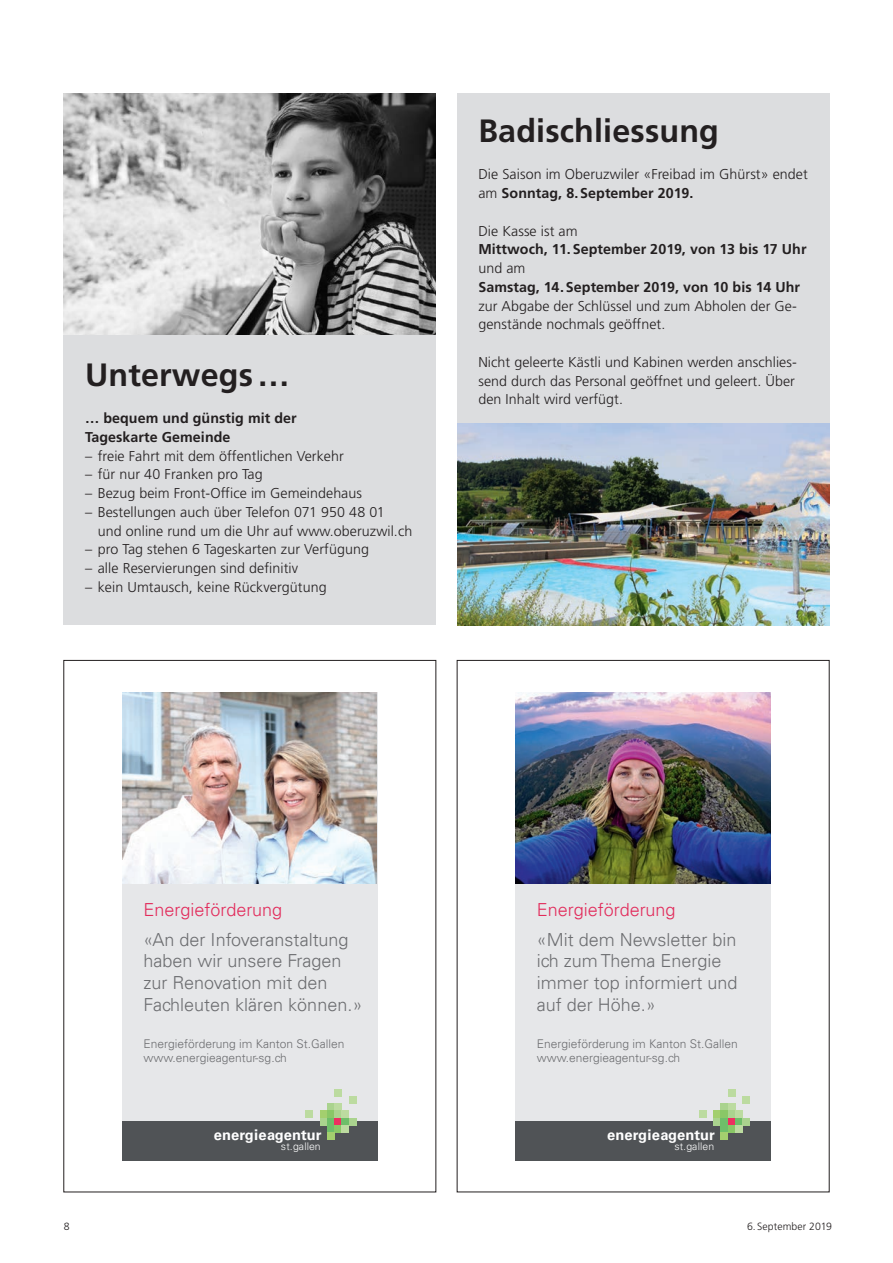
<style>
.page{position:relative;width:893px;height:1263px;background:#fff}
.page>*{position:absolute;margin:0;border:0;box-sizing:border-box;transform-origin:0 0}
.t1{font:700 32.25px "Frutiger LT Std";letter-spacing:.005em;color:#231f20}
.t2{font:300 18px/21.6px "Univers LT";color:#6c6d70}
.t3{font:300 18px "Univers LT";color:#e22b5b}
.t4{font:700 14.7px "Univers LT";color:#fff}
.t5{font:300 14.25px/18.8px "Frutiger LT Std";letter-spacing:.005em;color:#231f20}
.t6{font:700 14.25px/18.8px "Frutiger LT Std";letter-spacing:.005em;color:#231f20}
.t7{font:300 12px/14.4px "Univers LT";color:#6c6d70}
.t8{font:300 10.5px "Univers LT";letter-spacing:.01em;color:#fff}
.t9{font:300 10.5px "Frutiger LT Std";letter-spacing:.005em;color:#231f20}
.s1{font-weight:700}
</style>
<div class="page">
<img style="left:64px;top:94px;width:372px;height:241px">
<img style="left:457px;top:423px;width:372px;height:202px">
<div style="left:457px;top:94px;width:372px;height:329px;background:#dcdddf"></div>
<div style="left:64px;top:335px;width:372px;height:290px;background:#dcdddf"></div>
<div style="left:122px;top:692px;width:255px;height:468px;background:#e6e7e9"></div>
<div style="left:122px;top:1121px;width:255px;height:39px;background:#505356"></div>
<img style="left:122px;top:692px;width:255px;height:192px">
<div style="left:349px;top:1096px;width:7px;height:7px;background:#bcdba0"></div>
<div style="left:306px;top:1111px;width:7px;height:7px;background:#bcdba0"></div>
<div style="left:335px;top:1089px;width:7px;height:7px;background:#bcdba0"></div>
<div style="left:327px;top:1103px;width:8px;height:8px;background:#aad38e"></div>
<div style="left:335px;top:1103px;width:7px;height:8px;background:#bcdba0"></div>
<div style="left:320px;top:1111px;width:7px;height:7px;background:#a3cf6e"></div>
<div style="left:327px;top:1111px;width:8px;height:7px;background:#89c766"></div>
<div style="left:335px;top:1111px;width:7px;height:7px;background:#aad38e"></div>
<div style="left:342px;top:1111px;width:7px;height:7px;background:#bcdba0"></div>
<div style="left:320px;top:1118px;width:7px;height:7px;background:#aad38e"></div>
<div style="left:327px;top:1118px;width:8px;height:7px;background:#6ebe69"></div>
<div style="left:335px;top:1118px;width:7px;height:7px;background:#ed2f60"></div>
<div style="left:342px;top:1118px;width:7px;height:7px;background:#6ebe69"></div>
<div style="left:349px;top:1118px;width:7px;height:7px;background:#aad38e"></div>
<div style="left:327px;top:1125px;width:8px;height:7px;background:#6ebe69"></div>
<div style="left:335px;top:1125px;width:7px;height:7px;background:#89c766"></div>
<div style="left:342px;top:1125px;width:7px;height:7px;background:#bcdba0"></div>
<div style="left:327px;top:1132px;width:8px;height:7px;background:#a3cf6e"></div>
<div style="left:516px;top:692px;width:255px;height:468px;background:#e6e7e9"></div>
<div style="left:516px;top:1121px;width:255px;height:39px;background:#505356"></div>
<img style="left:516px;top:692px;width:255px;height:191px">
<div style="left:742px;top:1096px;width:7px;height:7px;background:#bcdba0"></div>
<div style="left:699px;top:1111px;width:7px;height:7px;background:#bcdba0"></div>
<div style="left:728px;top:1089px;width:7px;height:7px;background:#bcdba0"></div>
<div style="left:721px;top:1103px;width:7px;height:8px;background:#aad38e"></div>
<div style="left:728px;top:1103px;width:7px;height:8px;background:#bcdba0"></div>
<div style="left:713px;top:1111px;width:8px;height:7px;background:#a3cf6e"></div>
<div style="left:721px;top:1111px;width:7px;height:7px;background:#89c766"></div>
<div style="left:728px;top:1111px;width:7px;height:7px;background:#aad38e"></div>
<div style="left:735px;top:1111px;width:7px;height:7px;background:#bcdba0"></div>
<div style="left:713px;top:1118px;width:8px;height:7px;background:#aad38e"></div>
<div style="left:721px;top:1118px;width:7px;height:7px;background:#6ebe69"></div>
<div style="left:728px;top:1118px;width:7px;height:7px;background:#ed2f60"></div>
<div style="left:735px;top:1118px;width:7px;height:7px;background:#6ebe69"></div>
<div style="left:742px;top:1118px;width:7px;height:7px;background:#aad38e"></div>
<div style="left:721px;top:1125px;width:7px;height:7px;background:#6ebe69"></div>
<div style="left:728px;top:1125px;width:7px;height:7px;background:#89c766"></div>
<div style="left:735px;top:1125px;width:7px;height:7px;background:#bcdba0"></div>
<div style="left:721px;top:1132px;width:7px;height:7px;background:#a3cf6e"></div>
<h1 class="t1" style="left:85px;top:355px;width:206px">Unterwegs…</h1>
<p class="t6" style="left:85px;top:409px;width:213px">… bequem und günstig mit der<br>Tageskarte Gemeinde</p>
<p class="t5" style="left:85px;top:447px;width:260px">– freie Fahrt mit dem öffentlichen Verkehr</p>
<p class="t5" style="left:85px;top:465px;width:179px">– für nur 40 Franken pro Tag</p>
<p class="t5" style="left:85px;top:484px;width:278px">– Bezug beim Front-Office im Gemeindehaus</p>
<p class="t5" style="left:98px;top:503px;width:316px;text-indent:-13px">– Bestellungen auch über Telefon 071 950 48 01 und online rund um die Uhr auf www.oberuzwil.ch</p>
<p class="t5" style="left:85px;top:540px;width:285px">– pro Tag stehen 6 Tageskarten zur Verfügung</p>
<p class="t5" style="left:85px;top:559px;width:215px">– alle Reservierungen sind definitiv</p>
<p class="t5" style="left:85px;top:578px;width:243px">– kein Umtausch, keine Rückvergütung</p>
<h1 class="t1" style="left:478px;top:112px;width:242px">Badischliessung</h1>
<p class="t5" style="left:478px;top:165px;width:331px">Die Saison im Oberuzwiler «Freibad im Ghürst» endet am <span class="s1">Sonntag, 8.September 2019.</span></p>
<p class="t5" style="left:478px;top:222px;width:101px">Die Kasse ist am</p>
<p class="t6" style="left:478px;top:240px;width:330px">Mittwoch, 11.September 2019, von 13 bis 17 Uhr</p>
<p class="t5" style="left:478px;top:259px;width:49px">und am</p>
<p class="t6" style="left:478px;top:278px;width:323px">Samstag, 14.September 2019, von 10 bis 14 Uhr</p>
<p class="t5" style="left:478px;top:297px;width:320px">zur Abgabe der Schlüssel und zum Abholen der Ge&shy;genstände nochmals geöffnet.</p>
<p class="t5" style="left:478px;top:353px;width:320px">Nicht geleerte Kästli und Kabinen werden anschlies&shy;send durch das Personal geöffnet und geleert. Über den Inhalt wird verfügt.</p>
<p class="t3" style="left:144px;top:898px;width:140px">Energieförderung</p>
<p class="t2" style="left:144px;top:929px;width:220px">«An der Infoveranstaltung haben wir unsere Fragen zur Renovation mit den<br>Fachleuten klären können.»</p>
<p class="t7" style="left:144px;top:1036px;width:203px">Energieförderung im Kanton St.Gallen www.energieagentur-sg.ch</p>
<p class="t4" style="left:214px;top:1126px;width:109px">energieagentur</p>
<p class="t8" style="left:281px;top:1140px;width:41px">st.gallen</p>
<p class="t3" style="left:537px;top:898px;width:140px">Energieförderung</p>
<p class="t2" style="left:537px;top:929px;width:202px">«Mit dem Newsletter bin ich zum Thema Energie immer top informiert und auf der Höhe.»</p>
<p class="t7" style="left:537px;top:1036px;width:203px">Energieförderung im Kanton St.Gallen www.energieagentur-sg.ch</p>
<p class="t4" style="left:607px;top:1126px;width:109px">energieagentur</p>
<p class="t8" style="left:674px;top:1140px;width:41px">st.gallen</p>
<p class="t9" style="left:64px;top:1220px;width:7px">8</p>
<p class="t9" style="left:747px;top:1220px;width:86px">6. September 2019</p>
</div>
